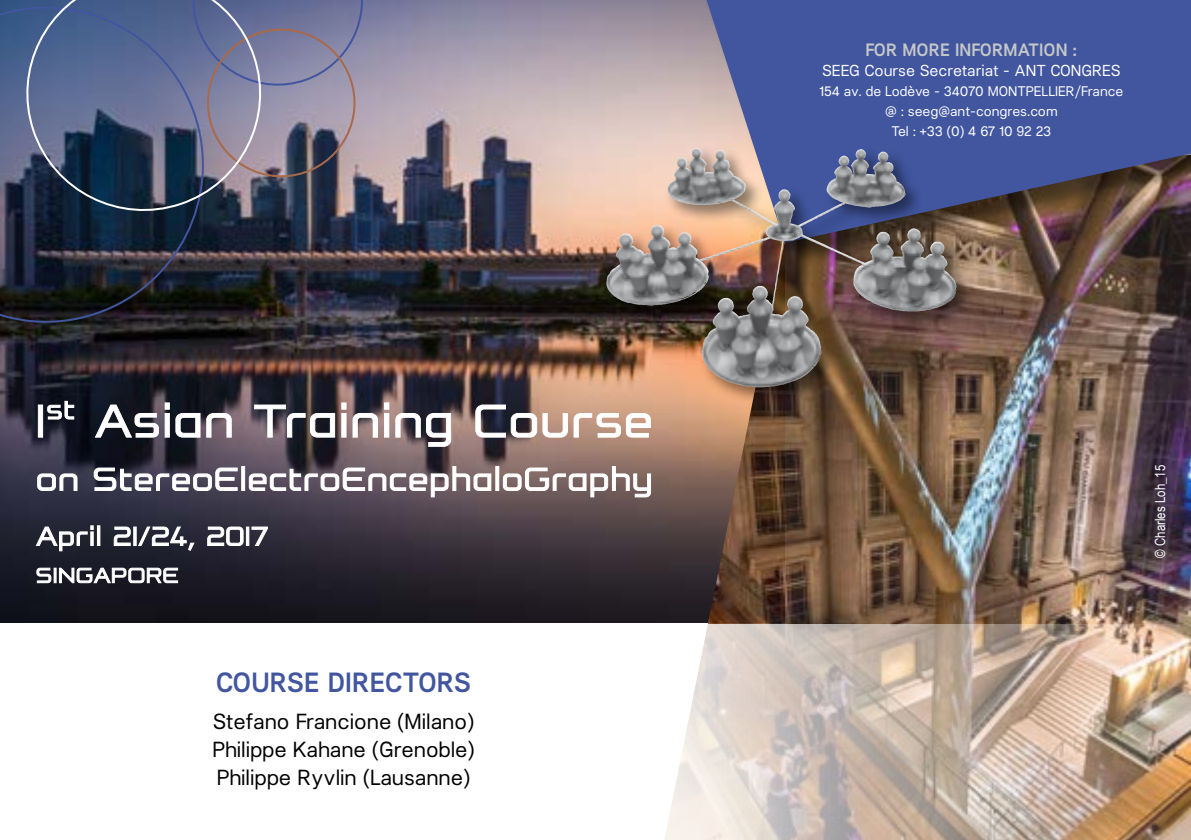
<style>
.page{position:relative;width:1191px;height:840px;background:#fff}
.page>*{position:absolute;margin:0;border:0;box-sizing:border-box;transform-origin:0 0}
.t1{font:500 28px "Lunchtype";color:#41569f}
.t2{font:22px/28px "Lunchtype";color:#000;text-align:justify}
.t3{font:500 18px "Lunchtype";color:#c6c7c8}
.t4{font:16px "Lunchtype";color:#fff}
.t5{font:14px/20px "Lunchtype";color:#fff;text-align:center}
.t6{font:14px "Arial Narrow";color:#fff}
</style>
<div class="page">
<img style="left:0;top:0;width:697px;height:622px">
<img style="left:664px;top:268px;width:527px;height:356px">
<div style="left:697px;top:0;width:494px;height:268px;background:#000;opacity:.45"></div>
<svg style="left:706px;top:0;width:485px;height:243px;background:#4a5790"></svg>
<svg style="left:0;top:0;width:222px;height:341px;background:#222732"></svg>
<svg style="left:37px;top:567px;width:141px;height:15px"></svg>
<svg style="left:36px;top:525px;width:232px;height:25px"></svg>
<svg style="left:37px;top:466px;width:614px;height:31px"></svg>
<svg style="left:38px;top:401px;width:613px;height:45px"></svg>
<div style="left:604px;top:146px;width:372px;height:260px;background:#000;opacity:.45"></div>
<img style="left:667px;top:148px;width:92px;height:69px">
<img style="left:665px;top:624px;width:526px;height:215px">
<svg style="left:274px;top:0;width:98px;height:185px;background:#837f97"></svg>
<svg style="left:13px;top:0;width:261px;height:224px;background:#525f7e"></svg>
<h1 class="t1" style="left:216px;top:665px;width:257px">COURSE DIRECTORS</h1>
<h2 class="t2" style="left:212px;top:707px;width:264px">Stefano Francione (Milano)<br>Philippe Kahane (Grenoble)<br>Philippe Ryvlin (Lausanne)</h2>
<p class="t3" style="left:865px;top:38px;width:213px">FOR MORE INFORMATION :</p>
<p class="t4" style="left:822px;top:61px;width:300px">SEEG Course Secretariat - ANT CONGRES</p>
<p class="t5" style="left:819px;top:81px;width:305px">154 av. de Lodève - 34070 MONTPELLIER/France @ : seeg@ant-congres.com<br>Tel : +33 (0) 4 67 10 92 23</p>
<p class="t6" style="left:1149px;top:557px;width:94px;rotate:-90deg">© Charles Loh_15</p>
</div>
